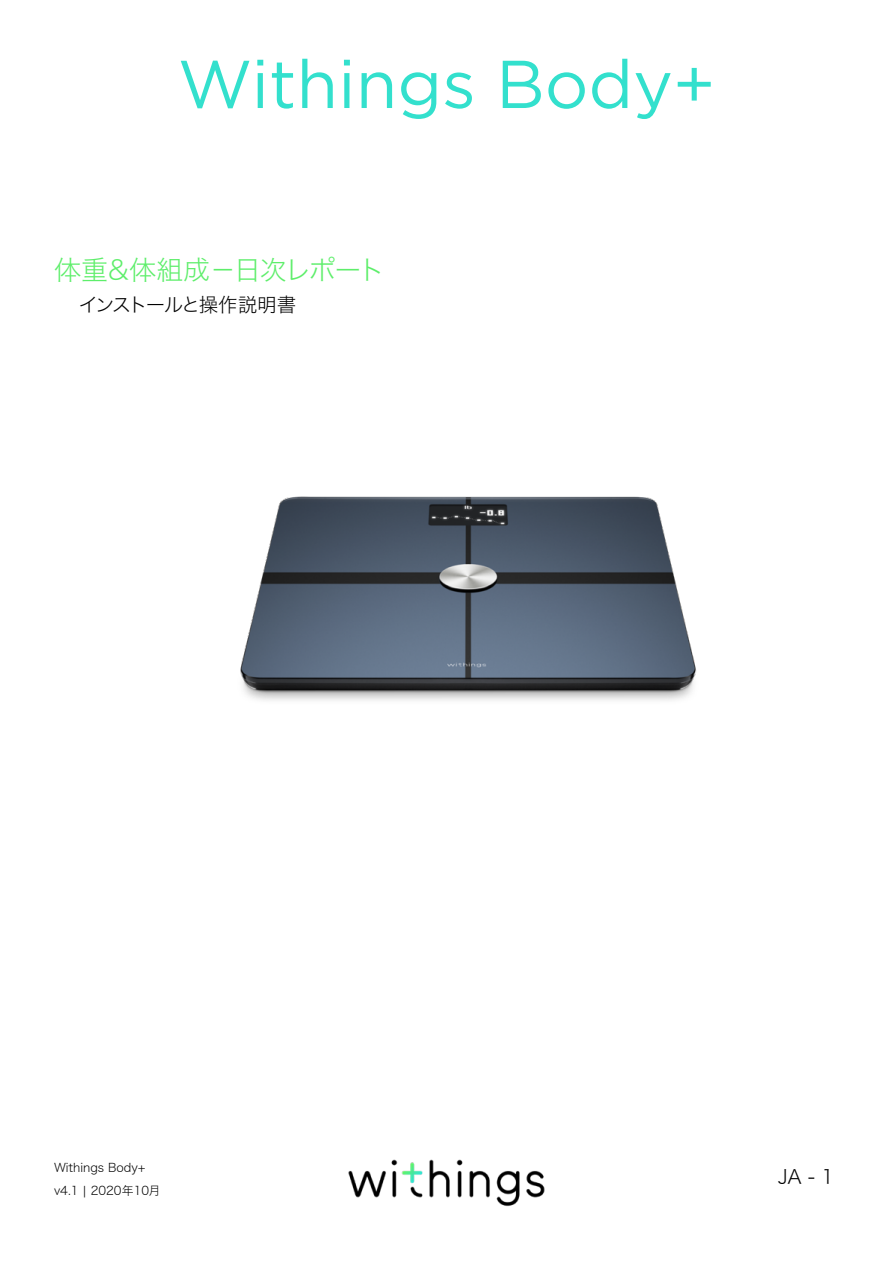
<style>
.page{position:relative;width:893px;height:1263px;background:#fff}
.page>*{position:absolute;margin:0;border:0;box-sizing:border-box;transform-origin:0 0}
.t1{font:67.5px "Gotham";color:#33e0cd}
.t2{font:27px "Hiragino Sans W2";letter-spacing:-.055em;color:#5eee6b}
.t3{font:19.5px "Hiragino Sans W2";letter-spacing:-.085em;color:#000}
.t4{font:12px/23.4px "Hiragino Sans W2";color:#000}
</style>
<div class="page">
<img style="left:348px;top:1159px;width:197px;height:48px">
<img style="left:240px;top:496px;width:457px;height:205px">
<h1 class="t1" style="left:178px;top:41px;width:539px">Withings Body+</h1>
<h2 class="t2" style="left:54px;top:246px;width:333px">体重&amp;体組成－日次レポート</h2>
<h3 class="t3" style="left:79px;top:287px;width:219px">インストールと操作説明書</h3>
<p class="t4" style="left:54px;top:1155px;width:108px">Withings Body+ v4.1 | 2020年10月</p>
<h3 class="t3" style="left:778px;top:1159px;width:58px">JA - 1</h3>
</div>
